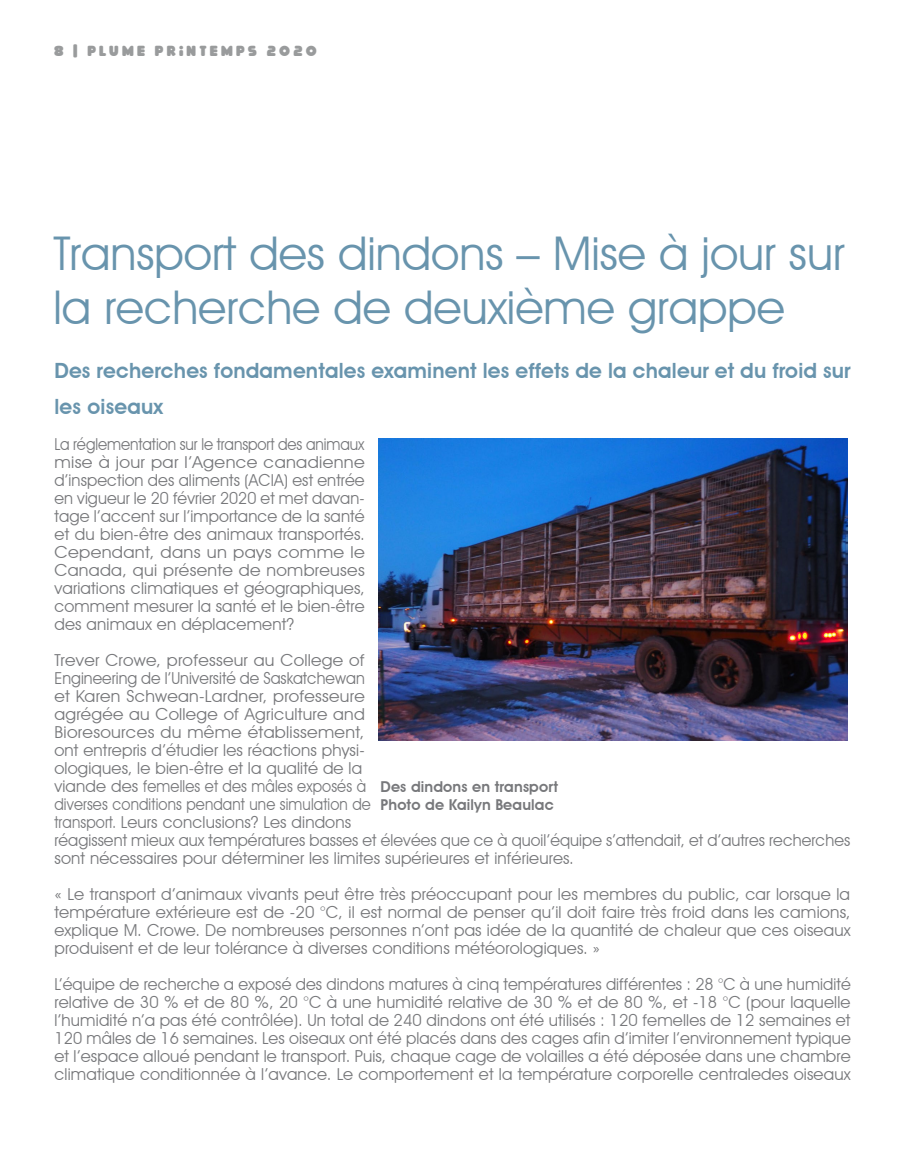
<style>
.page{position:relative;width:905px;height:1175px;background:#fff}
.page>*{position:absolute;margin:0;border:0;box-sizing:border-box;transform-origin:0 0}
.t1{font:46.5px/54px "Avant Garde IT Cby BT";color:#6894ad}
.t2{font:600 21px/36px "Avant Garde IT Cby BT";letter-spacing:.01em;color:#6894ad}
.t3{font:16.5px/18px "Avant Garde IT Cby BT";letter-spacing:.01em;color:#77787b;text-align:justify}
.t4{font:16.5px/18px "Avant Garde IT Cby BT";letter-spacing:.01em;color:#77787b;scale:1.04 1}
.t5{font:16.5px/18px "Avant Garde IT Cby BT";letter-spacing:.01em;color:#77787b;text-align:justify;scale:.91 1}
.t6{font:600 15px/18px "Avant Garde IT Cby BT";letter-spacing:.01em;color:#77787b}
.t7{font:15px "Delicious";letter-spacing:.215em;color:#999b9c}
</style>
<div class="page">
<img style="left:378px;top:438px;width:469px;height:302px">
<p class="t7" style="left:54px;top:45px;width:264px">8 | PLUME PRINTEMPS 2020</p>
<h1 class="t1" style="left:53px;top:226px;width:792px">Transport des dindons – Mise à jour sur la recherche de deuxième grappe</h1>
<p class="t2" style="left:54px;top:352px;width:797px">Des recherches fondamentales examinent les effets de la chaleur et du froid sur les oiseaux</p>
<p class="t5" style="left:54px;top:435px;width:342px">La réglementation sur le transport des animaux mise à jour par l’Agence canadienne d’inspection des aliments (ACIA) est entrée en vigueur le 20 février 2020 et met davan&shy;tage l’accent sur l’importance de la santé et du bien-être des animaux transportés.<br>Cependant, dans un pays comme le Canada, qui présente de nombreuses variations climatiques et géographiques, comment mesurer la santé et le bien-être des animaux en déplacement?</p>
<p class="t4" style="left:54px;top:651px;width:766px">Trever Crowe, professeur au College of<br>Engineering de l’Université de Saskatchewan<br>et Karen Schwean-Lardner, professeure<br>agrégée au College of Agriculture and<br>Bioresources du même établissement,<br>ont entrepris d’étudier les réactions physi-<br>ologiques, le bien-être et la qualité de la<br>viande des femelles et des mâles exposés à<br>diverses conditions pendant une simulation de<br>transport. Leurs conclusions? Les dindons<br>réagissent mieux aux températures basses et élevées que ce à quoil’équipe s’attendait, et d’autres recherches sont nécessaires pour déterminer les limites supérieures et inférieures.</p>
<p class="t3" style="left:54px;top:885px;width:797px">« Le transport d’animaux vivants peut être très préoccupant pour les membres du public, car lorsque la température extérieure est de -20 °C, il est normal de penser qu’il doit faire très froid dans les camions, explique M. Crowe. De nombreuses personnes n’ont pas idée de la quantité de chaleur que ces oiseaux produisent et de leur tolérance à diverses conditions météorologiques. »</p>
<p class="t3" style="left:54px;top:975px;width:797px">L’équipe de recherche a exposé des dindons matures à cinq températures différentes : 28 °C à une humidité relative de 30 % et de 80 %, 20 °C à une humidité relative de 30 % et de 80 %, et -18 °C (pour laquelle l’humidité n’a pas été contrôlée). Un total de 240 dindons ont été utilisés : 120 femelles de 12 semaines et 120 mâles de 16 semaines. Les oiseaux ont été placés dans des cages afin d’imiter l’environnement typique et l’espace alloué pendant le transport. Puis, chaque cage de volailles a été déposée dans une chambre climatique conditionnée à l’avance. Le comportement et la température corporelle centraledes oiseaux</p>
<p class="t6" style="left:380px;top:778px;width:179px">Des dindons en transport<br>Photo de Kailyn Beaulac</p>
</div>
